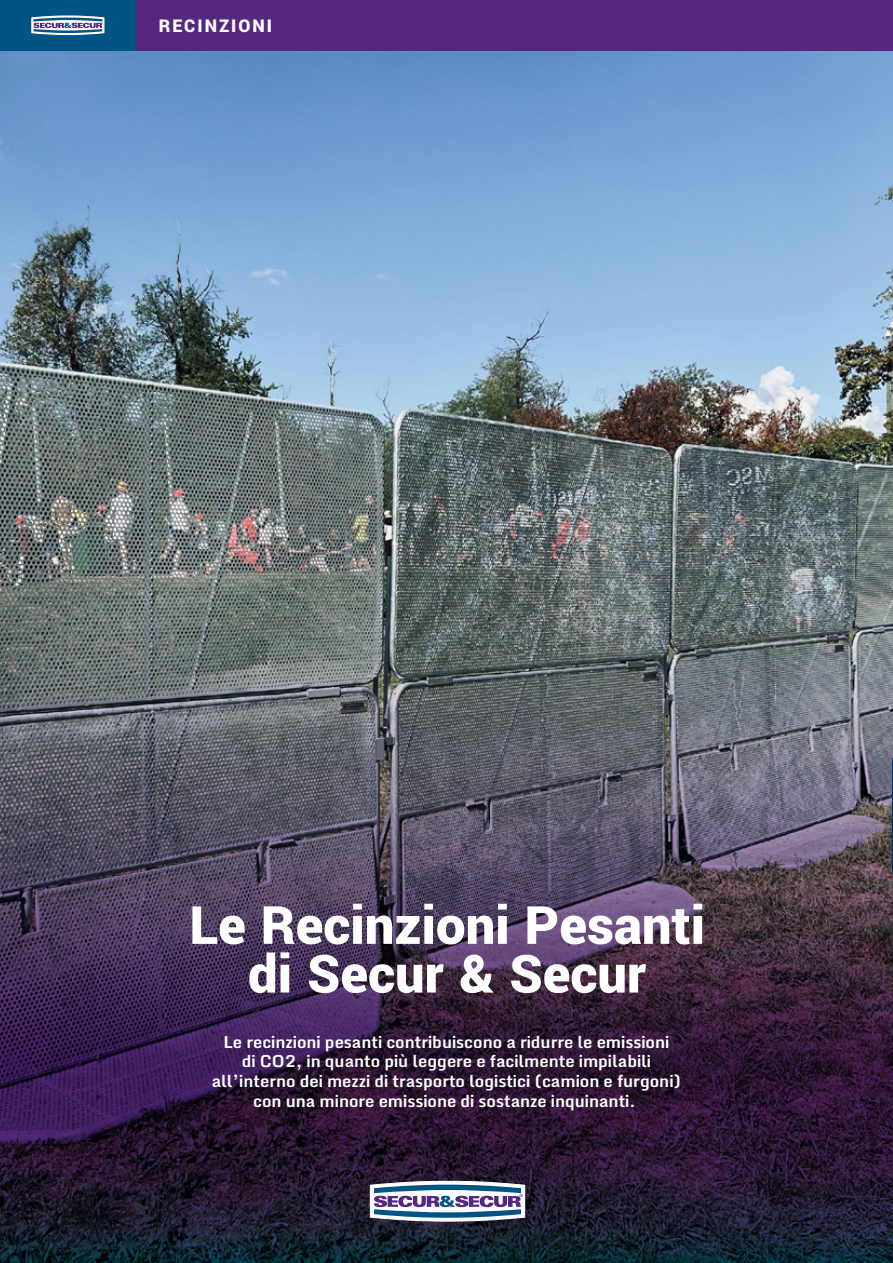
<style>
.page{position:relative;width:893px;height:1263px;background:#fff}
.page>*{position:absolute;margin:0;border:0;box-sizing:border-box;transform-origin:0 0}
.t1{font:900 58.5px/48.6px "Yantramanav";color:#fff;text-align:center}
.t2{font:900 19.5px "Yantramanav";letter-spacing:.1em;color:#fff}
.t3{font:700 16.5px/19.8px "Monda";color:#fff;text-align:center}
</style>
<div class="page">
<img style="left:1px;top:50px;width:892px;height:391px">
<img style="left:0;top:0;width:1px;height:1263px">
<svg style="left:0;top:909px;width:1px;height:354px"></svg>
<div style="left:136px;top:0;width:757px;height:50px;background:#56277e"></div>
<div style="left:0;top:0;width:136px;height:50px;background:#015483"></div>
<svg style="left:31px;top:15px;width:74px;height:20px"></svg>
<img style="left:1px;top:441px;width:892px;height:822px">
<svg style="left:370px;top:1180px;width:156px;height:42px"></svg>
<p class="t2" style="left:159px;top:14px;width:115px">RECINZIONI</p>
<h1 class="t1" style="left:189px;top:902px;width:517px">Le Recinzioni Pesanti di Secur &amp; Secur</h1>
<p class="t3" style="left:212px;top:1031px;width:471px">Le recinzioni pesanti contribuiscono a ridurre le emissioni<br>di CO2, in quanto più leggere e facilmente impilabili all’interno dei mezzi di trasporto logistici (camion e furgoni) con una minore emissione di sostanze inquinanti.</p>
</div>
